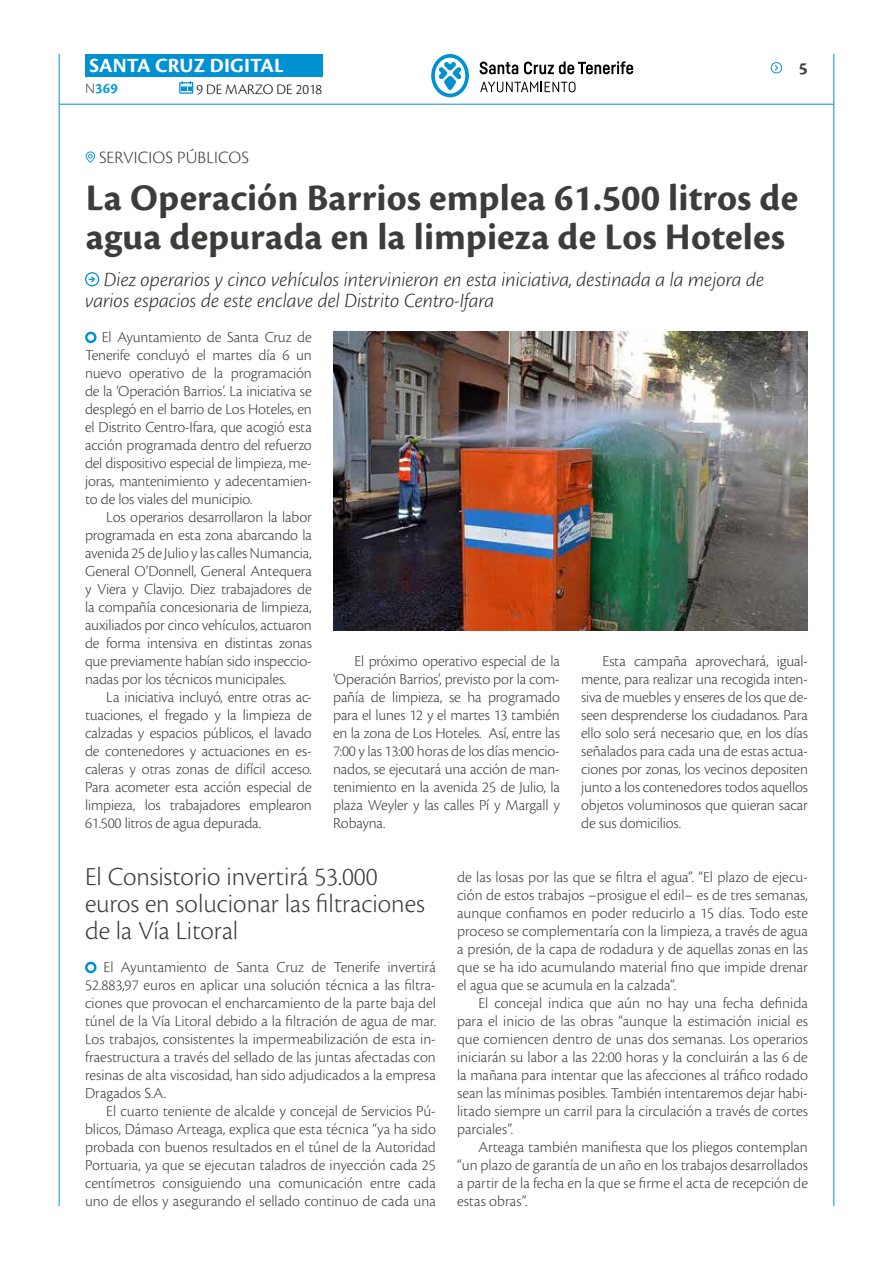
<style>
.page{position:relative;width:893px;height:1263px;background:#fff}
.page>*{position:absolute;margin:0;border:0;box-sizing:border-box;transform-origin:0 0}
.t1{font:700 39px/39px "Cronos Pro";letter-spacing:.005em;color:#3c3c3b}
.t2{font:300 27px/27px "Cronos Pro";color:#3c3c3b}
.t3{font:italic 300 21px/21px "Cronos Pro";letter-spacing:-.005em;color:#282827}
.t4{font:700 21px "Cronos Pro";letter-spacing:.005em;color:#fff}
.t5{font:300 18px "Cronos Pro";letter-spacing:.01em;color:#3c3c3b}
.t6{font:700 18px "Cronos Pro";color:#3c3c3b}
.t7{font:300 15.9px/18px "Cronos Pro";letter-spacing:-.005em;color:#3c3c3b;text-align:justify}
.t8{font:300 15px "Cronos Pro";color:#000}
.t9{font:700 15px "Cronos Pro";color:#079bd8}
.s1{font-weight:300;color:#3c3c3b}
</style>
<div class="page">
<hr style="left:59px;top:104px;width:775px;height:1px;background:#0091d3">
<div style="left:85px;top:54px;width:238px;height:23px;background:#0091d3"></div>
<svg style="left:179px;top:81px;width:14px;height:13px"></svg>
<hr style="left:59px;top:54px;width:1px;height:1152px;background:#0091d3">
<hr style="left:833px;top:54px;width:1px;height:1152px;background:#0091d3">
<svg style="left:771px;top:62px;width:12px;height:11px"></svg>
<svg style="left:431px;top:54px;width:38px;height:43px"></svg>
<svg style="left:480px;top:62px;width:38px;height:12px"></svg>
<svg style="left:524px;top:61px;width:109px;height:13px"></svg>
<svg style="left:480px;top:82px;width:95px;height:10px"></svg>
<svg style="left:85px;top:331px;width:12px;height:13px"></svg>
<svg style="left:86px;top:151px;width:9px;height:12px"></svg>
<svg style="left:85px;top:272px;width:14px;height:14px"></svg>
<svg style="left:85px;top:961px;width:12px;height:13px"></svg>
<img style="left:333px;top:332px;width:475px;height:298px">
<h3 class="t4" style="left:89px;top:53px;width:196px">SANTA CRUZ DIGITAL</h3>
<p class="t9" style="left:85px;top:80px;width:34px"><span class="s1">N</span>369</p>
<p class="t8" style="left:196px;top:80px;width:127px">9 DE MARZO DE 2018</p>
<p class="t6" style="left:799px;top:58px;width:10px">5</p>
<p class="t5" style="left:99px;top:147px;width:151px">SERVICIOS PÚBLICOS</p>
<h1 class="t1" style="left:86px;top:179px;width:714px">La Operación Barrios emplea 61.500 litros de agua depurada en la limpieza de Los Hoteles</h1>
<h3 class="t3" style="left:85px;top:269px;width:681px;text-indent:19px">Diez operarios y cinco vehículos intervinieron en esta iniciativa, destinada a la mejora de varios espacios de este enclave del Distrito Centro-Ifara</h3>
<p class="t7" style="left:85px;top:328px;width:228px;text-indent:17px">El Ayuntamiento de Santa Cruz de Tenerife concluyó el martes día 6 un nuevo operativo de la programación de la ‘Operación Barrios’. La iniciativa se desplegó en el barrio de Los Hoteles, en el Distrito Centro-Ifara, que acogió esta acción programada dentro del refuerzo del dispositivo especial de limpieza, me&shy;joras, mantenimiento y adecentamien&shy;to de los viales del municipio.</p>
<p class="t7" style="left:85px;top:508px;width:228px;text-indent:21px">Los operarios desarrollaron la labor programada en esta zona abarcando la avenida 25 de Julio y las calles Numancia, General O’Donnell, General Antequera y Viera y Clavijo. Diez trabajadores de la compañía concesionaria de limpieza, auxiliados por cinco vehículos, actuaron de forma intensiva en distintas zonas que previamente habían sido inspeccio&shy;nadas por los técnicos municipales.</p>
<p class="t7" style="left:85px;top:688px;width:228px;text-indent:21px">La iniciativa incluyó, entre otras ac&shy;tuaciones, el fregado y la limpieza de calzadas y espacios públicos, el lavado de contenedores y actuaciones en es&shy;caleras y otras zonas de difícil acceso.<br>Para acometer esta acción especial de limpieza, los trabajadores emplearon 61.500 litros de agua depurada.</p>
<p class="t7" style="left:333px;top:652px;width:228px;text-indent:21px">El próximo operativo especial de la ‘Operación Barrios’, previsto por la com&shy;pañía de limpieza, se ha programado para el lunes 12 y el martes 13 también en la zona de Los Hoteles. Así, entre las 7:00 y las 13:00 horas de los días mencio&shy;nados, se ejecutará una acción de man&shy;tenimiento en la avenida 25 de Julio, la plaza Weyler y las calles Pí y Margall y Robayna.</p>
<p class="t7" style="left:581px;top:652px;width:228px;text-indent:21px">Esta campaña aprovechará, igual&shy;mente, para realizar una recogida inten&shy;siva de muebles y enseres de los que de&shy;seen desprenderse los ciudadanos. Para ello solo será necesario que, en los días señalados para cada una de estas actua&shy;ciones por zonas, los vecinos depositen junto a los contenedores todos aquellos objetos voluminosos que quieran sacar de sus domicilios.</p>
<h2 class="t2" style="left:85px;top:863px;width:341px">El Consistorio invertirá 53.000 euros en solucionar las filtraciones de la Vía Litoral</h2>
<p class="t7" style="left:85px;top:958px;width:352px;text-indent:18px">El Ayuntamiento de Santa Cruz de Tenerife invertirá 52.883,97 euros en aplicar una solución técnica a las filtra&shy;ciones que provocan el encharcamiento de la parte baja del túnel de la Vía Litoral debido a la filtración de agua de mar.<br>Los trabajos, consistentes la impermeabilización de esta in&shy;fraestructura a través del sellado de las juntas afectadas con resinas de alta viscosidad, han sido adjudicados a la empresa Dragados S.A.</p>
<p class="t7" style="left:85px;top:1102px;width:352px;text-indent:21px">El cuarto teniente de alcalde y concejal de Servicios Pú&shy;blicos, Dámaso Arteaga, explica que esta técnica “ya ha sido probada con buenos resultados en el túnel de la Autoridad Portuaria, ya que se ejecutan taladros de inyección cada 25 centímetros consiguiendo una comunicación entre cada uno de ellos y asegurando el sellado continuo de cada una</p>
<p class="t7" style="left:457px;top:868px;width:352px">de las losas por las que se filtra el agua”. “El plazo de ejecu&shy;ción de estos trabajos –prosigue el edil– es de tres semanas, aunque confiamos en poder reducirlo a 15 días. Todo este proceso se complementaría con la limpieza, a través de agua a presión, de la capa de rodadura y de aquellas zonas en las que se ha ido acumulando material fino que impide drenar el agua que se acumula en la calzada”.</p>
<p class="t7" style="left:457px;top:994px;width:352px;text-indent:21px">El concejal indica que aún no hay una fecha definida para el inicio de las obras “aunque la estimación inicial es que comiencen dentro de unas dos semanas. Los operarios iniciarán su labor a las 22:00 horas y la concluirán a las 6 de la mañana para intentar que las afecciones al tráfico rodado sean las mínimas posibles. También intentaremos dejar habi&shy;litado siempre un carril para la circulación a través de cortes parciales”.</p>
<p class="t7" style="left:457px;top:1138px;width:352px;text-indent:21px">Arteaga también manifiesta que los pliegos contemplan “un plazo de garantía de un año en los trabajos desarrollados a partir de la fecha en la que se firme el acta de recepción de estas obras”.</p>
</div>
